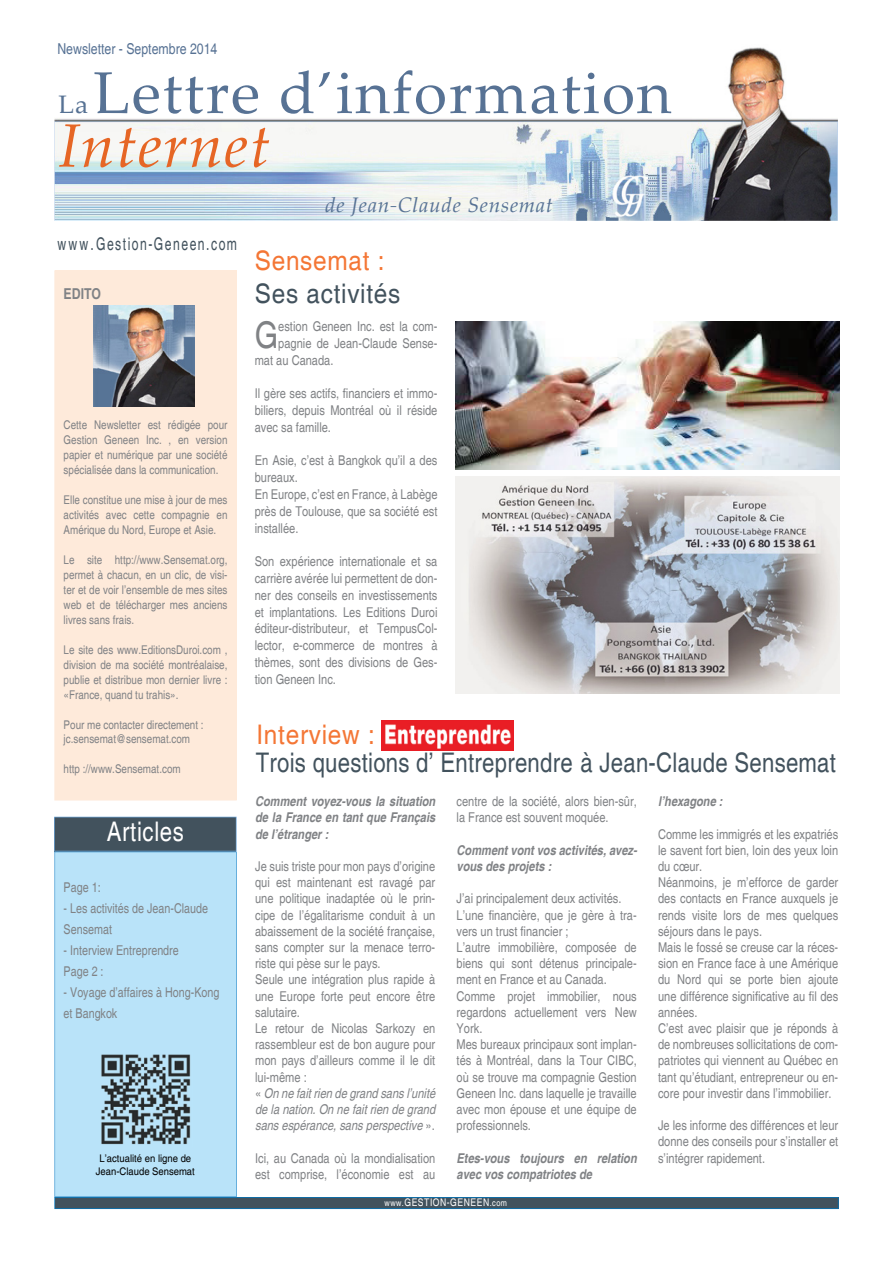
<style>
.page{position:relative;width:893px;height:1263px;background:#fff}
.page>*{position:absolute;margin:0;border:0;box-sizing:border-box;transform-origin:0 0}
.t1{font:italic 61.2px "Palatino Linotype";letter-spacing:.025em;color:#e66625}
.t2{font:59.1px "Palatino Linotype";letter-spacing:.03em;color:#577294}
.t3{font:condensed 36.9px "Helvetica";color:#808285}
.t4{font:condensed 27px "Helvetica";letter-spacing:.01em;color:#42525d}
.t5{font:condensed 27px "Helvetica";letter-spacing:.025em;color:#f47635;scale:1.1 1}
.t6{font:condensed 27px "Helvetica";letter-spacing:.01em;color:#42525d;scale:1.1 1}
.t7{font:condensed 27px "Helvetica";letter-spacing:.025em;color:#fff}
.t8{font:25.35px "Palatino Linotype";color:#577294}
.t9{font:italic 21px "Palatino Linotype";letter-spacing:.035em;color:#577294}
.t10{font:condensed 17.55px "Helvetica";letter-spacing:.1em;color:#42525d;scale:.85 1}
.t11{font:condensed 15px "Helvetica";color:#577294}
.t12{font:700 condensed 15px "Helvetica";color:#808285}
.t13{font:condensed 13.5px/16.2px "Helvetica";color:#808285}
.t14{font:italic 700 condensed 13.5px/16.2px "Helvetica";color:#808285}
.t15{font:condensed 12px/15px "Helvetica";color:#808285;text-align:justify}
.t16{font:condensed 10.5px/12.6px "Helvetica";color:#000;text-align:center;scale:1.1 1}
.t17{font:condensed 10.5px "Helvetica";letter-spacing:.05em;color:#fff}
.s1{font-style:italic}
.s2{font-size:9px}
</style>
<div class="page">
<img style="left:54px;top:47px;width:784px;height:174px">
<svg style="left:54px;top:1197px;width:785px;height:12px;background:#395668"></svg>
<div style="left:54px;top:270px;width:183px;height:530px;background:#feeada"></div>
<svg style="left:54px;top:817px;width:183px;height:34px;background:#435460"></svg>
<div style="left:54px;top:851px;width:183px;height:346px;background:#b9e3f9"></div>
<img style="left:611px;top:175px;width:37px;height:43px">
<img style="left:93px;top:305px;width:102px;height:102px">
<img style="left:456px;top:321px;width:384px;height:149px">
<img style="left:455px;top:476px;width:385px;height:217px">
<img style="left:381px;top:721px;width:133px;height:30px">
<img style="left:99px;top:1052px;width:94px;height:94px">
<p class="t11" style="left:57px;top:40px;width:161px">Newsletter - Septembre 2014</p>
<h3 class="t8" style="left:58px;top:86px;width:31px">La</h3>
<h2 class="t2" style="left:93px;top:51px;width:580px">Lettre d’information</h2>
<h1 class="t1" style="left:59px;top:102px;width:213px">Internet</h1>
<h3 class="t9" style="left:325px;top:190px;width:229px">de Jean-Claude Sensemat</h3>
<p class="t10" style="left:57px;top:234px;width:213px">www.Gestion-Geneen.com</p>
<p class="t12" style="left:64px;top:284px;width:39px">EDITO</p>
<p class="t15" style="left:64px;top:418px;width:165px">Cette Newsletter est rédigée pour Gestion Geneen Inc. , en version papier et numérique par une société spécialisée dans la communication.</p>
<p class="t15" style="left:64px;top:493px;width:165px">Elle constitue une mise à jour de mes activités avec cette compagnie en Amérique du Nord, Europe et Asie.</p>
<p class="t15" style="left:64px;top:553px;width:165px">Le site http://www.Sensemat.org, permet à chacun, en un clic, de visi&shy;ter et de voir l’ensemble de mes sites web et de télécharger mes anciens livres sans frais.</p>
<p class="t15" style="left:64px;top:643px;width:165px">Le site des www.EditionsDuroi.com , division de ma société montréalaise, publie et distribue mon dernier livre : «France, quand tu trahis».</p>
<p class="t15" style="left:64px;top:718px;width:142px;line-height:13.5px">Pour me contacter directement : jc.sensemat@sensemat.com</p>
<p class="t15" style="left:64px;top:761px;width:119px">http ://www.Sensemat.com</p>
<h3 class="t7" style="left:107px;top:816px;width:79px">Articles</h3>
<p class="t13" style="left:64px;top:879px;width:39px">Page 1:</p>
<p class="t13" style="left:64px;top:897px;width:146px;line-height:21px">- Les activités de Jean-Claude<br>Sensemat</p>
<p class="t13" style="left:64px;top:939px;width:117px;line-height:21px">- Interview Entreprendre<br>Page 2 :</p>
<p class="t13" style="left:64px;top:981px;width:157px;line-height:21px">- Voyage d’affaires à Hong-Kong et Bangkok</p>
<p class="t16" style="left:96px;top:1152px;width:91px">L’actualité en ligne de<br>Jean-Claude Sensemat</p>
<h3 class="t5" style="left:255px;top:245px;width:120px">Sensemat :</h3>
<h3 class="t6" style="left:255px;top:278px;width:134px">Ses activités</h3>
<h3 class="t3" style="left:255px;top:313px;width:25px">G</h3>
<p class="t13" style="left:278px;top:318px;width:161px">estion Geneen Inc. est la com-</p>
<p class="t13" style="left:278px;top:335px;width:161px">pagnie de Jean-Claude Sense-</p>
<p class="t13" style="left:255px;top:352px;width:80px">mat au Canada.</p>
<p class="t13" style="left:255px;top:385px;width:184px;line-height:16.8px;text-align:justify">Il gère ses actifs, financiers et immo&shy;biliers, depuis Montréal où il réside avec sa famille.</p>
<p class="t13" style="left:255px;top:452px;width:184px;line-height:16.8px">En Asie, c’est à Bangkok qu’il a des bureaux.<br>En Europe, c’est en France, à Labège près de Toulouse, que sa société est installée.</p>
<p class="t13" style="left:255px;top:553px;width:184px;line-height:16.8px;text-align:justify">Son expérience internationale et sa carrière avérée lui permettent de don&shy;ner des conseils en investissements et implantations. Les Editions Duroi éditeur-distributeur, et TempusCol&shy;lector, e-commerce de montres à thèmes, sont des divisions de Ges&shy;tion Geneen Inc.</p>
<h3 class="t5" style="left:256px;top:718px;width:109px">Interview :</h3>
<h3 class="t4" style="left:256px;top:746px;width:582px">Trois questions d’ Entreprendre à Jean-Claude Sensemat</h3>
<p class="t14" style="left:255px;top:793px;width:182px;text-align:justify">Comment voyez-vous la situation de la France en tant que Français de l’étranger :</p>
<p class="t13" style="left:255px;top:858px;width:185px">Je suis triste pour mon pays d’origine qui est maintenant est ravagé par une politique inadaptée où le prin&shy;cipe de l’égalitarisme conduit à un abaissement de la société française, sans compter sur la menace terro&shy;riste qui pèse sur le pays.<br>Seule une intégration plus rapide à une Europe forte peut encore être salutaire.<br>Le retour de Nicolas Sarkozy en rassembleur est de bon augure pour mon pays d’ailleurs comme il le dit lui-même :<br>« <span class="s1">On ne faitrien de grand sansl’unité de la nation.On ne faitrien de grand sansespérance,sansperspective</span> » .</p>
<p class="t13" style="left:255px;top:1150px;width:182px">Ici, au Canada où la mondialisation est comprise, l’économie est au</p>
<p class="t13" style="left:457px;top:793px;width:182px">centre de la société, alors bien-sûr, la France est souvent moquée.</p>
<p class="t14" style="left:457px;top:842px;width:182px">Comment vont vos activités, avez&shy;vous des projets :</p>
<p class="t13" style="left:457px;top:890px;width:182px">J’ai principalement deux activités.<br>L’une financière, que je gère à tra&shy;vers un trust financier ;<br>L’autre immobilière, composée de biens qui sont détenus principale&shy;ment en France et au Canada.<br>Comme projet immobilier, nous regardons actuellement vers New<br>York.<br>Mes bureaux principaux sont implan&shy;tés à Montréal, dans la Tour CIBC, où se trouve ma compagnie Gestion<br>Geneen Inc. dans laquelle je travaille avec mon épouse et une équipe de professionnels.</p>
<p class="t14" style="left:457px;top:1150px;width:182px">Etes-vous toujours en relation avec vos compatriotes de</p>
<p class="t14" style="left:658px;top:793px;width:66px">l’hexagone :</p>
<p class="t13" style="left:658px;top:826px;width:182px">Comme les immigrés et les expatriés le savent fort bien, loin des yeux loin du cœur.<br>Néanmoins, je m’efforce de garder des contacts en France auxquels je rends visite lors de mes quelques séjours dans le pays.<br>Mais le fossé se creuse car la réces&shy;sion en France face à une Amérique du Nord qui se porte bien ajoute une différence significative au fil des années.<br>C’est avec plaisir que je réponds à de nombreuses sollicitations de com&shy;patriotes qui viennent au Québec en tant qu’étudiant, entrepreneur ou en&shy;core pour investir dans l’immobilier.</p>
<p class="t13" style="left:658px;top:1117px;width:182px;text-align:justify">Je les informe des différences et leur donne des conseils pour s’installer et s’intégrer rapidement.</p>
<p class="t17" style="left:385px;top:1196px;width:124px"><span class="s2">www.</span>GESTION-GENEEN<span class="s2">.com</span></p>
</div>
